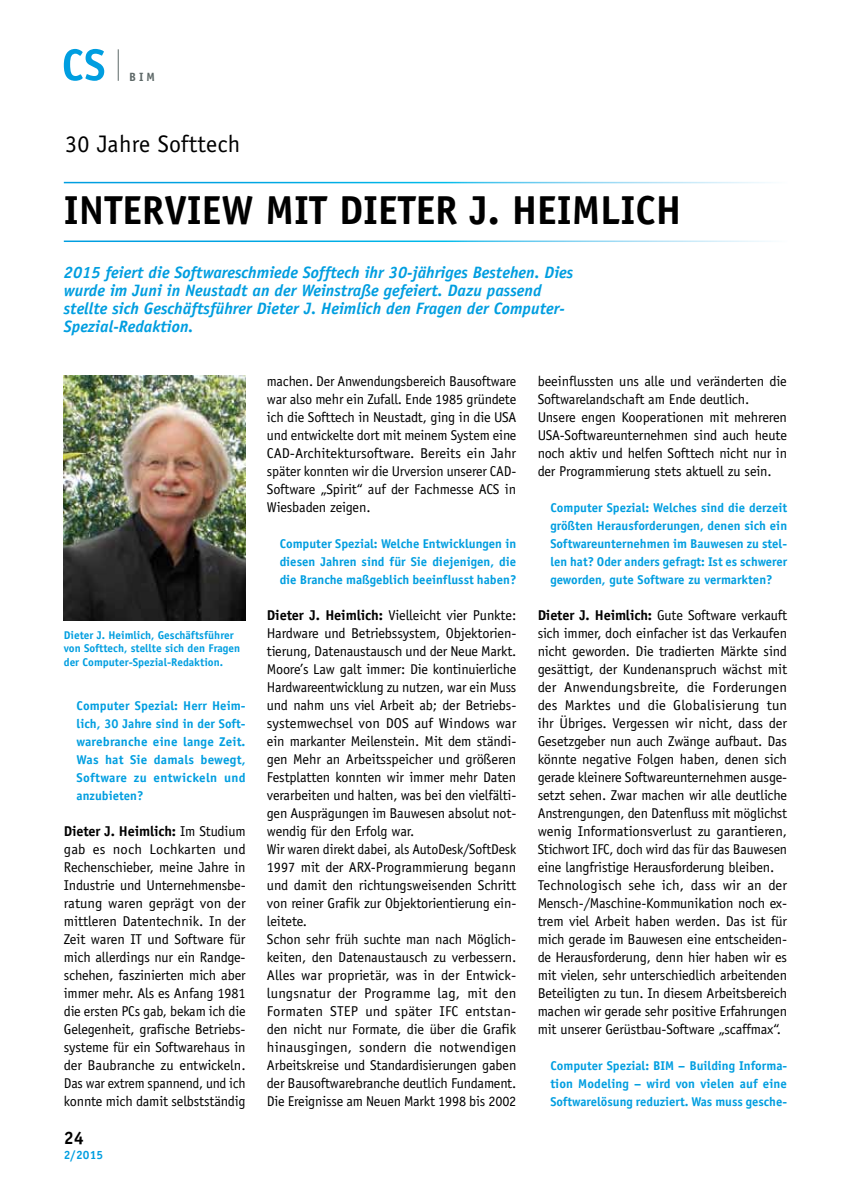
<style>
.page{position:relative;width:851px;height:1191px;background:#fff}
.page>*{position:absolute;margin:0;border:0;box-sizing:border-box;transform-origin:0 0}
.t1{font:700 40.5px "Officina Sans Std";color:#000}
.t2{font:24px "Officina Sans Std";letter-spacing:.01em;color:#000}
.t3{font:700 18px "Officina Sans Std";color:#000}
.t4{font:italic 700 16.5px/18px "Officina Sans Std";color:#009ee0}
.t5{font:14.25px/18px "Officina Sans Std";letter-spacing:-.01em;color:#000}
.t6{font:700 12.75px/18px "Officina Sans Std";color:#009ee0;text-align:justify}
.t7{font:700 12px "Officina Sans Std";color:#009ee0}
.t8{font:700 12px "Officina Sans Std";color:#5d6867}
.t9{font:700 11.25px/13.5px "Officina Sans Std";color:#009ee0}
.s1{font-weight:700}
</style>
<div class="page">
<hr style="left:118px;top:49px;width:1px;height:32px;background:#5d6867">
<svg style="left:64px;top:49px;width:40px;height:32px"></svg>
<img style="left:64px;top:376px;width:181px;height:244px">
<p class="t8" style="left:129px;top:69px;width:27px">BIM</p>
<p class="t2" style="left:65px;top:130px;width:177px">30 Jahre Softtech</p>
<p class="t1" style="left:64px;top:185px;width:146px">interview</p>
<p class="t1" style="left:265px;top:185px;width:268px">mit dieter j. heim</p>
<p class="t1" style="left:600px;top:185px;width:40px">lich</p>
<p class="t4" style="left:64px;top:263px;width:511px">2015 feiert die Softwareschmiede Sofftech ihr 30-jähriges Bestehen. Dies wurde im Juni in Neustadt an der Weinstraße gefeiert. Dazu passend stellte sich Geschäftsführer Dieter J. Heimlich den Fragen der Computer-Spezial-Redaktion.</p>
<p class="t9" style="left:64px;top:628px;width:178px">Dieter J. Heimlich, Geschäftsführer von Softtech, stellte sich den Fragen der Computer-Spezial-Redaktion.</p>
<p class="t6" style="left:77px;top:696px;width:171px">Computer Spezial: Herr Heim&shy;lich, 30 Jahre sind in der Soft&shy;warebranche eine lange Zeit.<br>Was hat Sie damals bewegt, Software zu entwickeln und anzubieten?</p>
<p class="t5" style="left:64px;top:822px;width:183px;text-align:justify"><span class="s1">Dieter J. Heimlich:</span> Im Studium gab es noch Lochkarten und Rechenschieber, meine Jahre in Industrie und Unternehmensbe&shy;ratung waren geprägt von der mittleren Datentechnik. In der Zeit waren IT und Software für mich allerdings nur ein Randge&shy;schehen, faszinierten mich aber immer mehr. Als es Anfang 1981 die ersten PCs gab, bekam ich die Gelegenheit, grafische Betriebs&shy;systeme für ein Softwarehaus in der Baubranche zu entwickeln.<br>Das war extrem spannend, und ich konnte mich damit selbstständig</p>
<p class="t3" style="left:64px;top:1127px;width:22px">24</p>
<p class="t7" style="left:64px;top:1147px;width:41px">2/2015</p>
<p class="t5" style="left:267px;top:372px;width:251px;text-align:justify">machen. Der Anwendungsbereich Bausoftware war also mehr ein Zufall. Ende 1985 gründete ich die Softtech in Neustadt, ging in die USA und entwickelte dort mit meinem System eine CAD-Architektursoftware. Bereits ein Jahr später konnten wir die Urversion unserer CAD-Software „Spirit“ auf der Fachmesse ACS in Wiesbaden zeigen.</p>
<p class="t6" style="left:279px;top:534px;width:238px">Computer Spezial: Welche Entwicklungen in diesen Jahren sind für Sie diejenigen, die die Branche maßgeblich beeinflusst haben?</p>
<p class="t5" style="left:267px;top:606px;width:251px"><span class="s1">Dieter J. Heimlich:</span> Vielleicht vier Punkte:<br>Hardware und Betriebssystem, Objektorien&shy;tierung, Datenaustausch und der Neue Markt.<br>Moore’s Law galt immer: Die kontinuierliche Hardwareentwicklung zu nutzen, war ein Muss und nahm uns viel Arbeit ab; der Betriebs&shy;systemwechsel von DOS auf Windows war ein markanter Meilenstein. Mit dem ständi&shy;gen Mehr an Arbeitsspeicher und größeren Festplatten konnten wir immer mehr Daten verarbeiten und halten, was bei den vielfälti&shy;gen Ausprägungen im Bauwesen absolut not&shy;wendig für den Erfolg war.<br>Wir waren direkt dabei, als AutoDesk/SoftDesk 1997 mit der ARX-Programmierung begann und damit den richtungsweisenden Schritt von reiner Grafik zur Objektorientierung ein&shy;leitete.<br>Schon sehr früh suchte man nach Möglich&shy;keiten, den Datenaustausch zu verbessern.<br>Alles war proprietär, was in der Entwick&shy;lungsnatur der Programme lag, mit den Formaten STEP und später IFC entstan&shy;den nicht nur Formate, die über die Grafik hinausgingen, sondern die notwendigen Arbeitskreise und Standardisierungen gaben der Bausoftwarebranche deutlich Fundament.<br>Die Ereignisse am Neuen Markt 1998 bis 2002</p>
<p class="t5" style="left:537px;top:372px;width:251px">beeinflussten uns alle und veränderten die Softwarelandschaft am Ende deutlich.<br>Unsere engen Kooperationen mit mehreren USA-Softwareunternehmen sind auch heute noch aktiv und helfen Softtech nicht nur in der Programmierung stets aktuell zu sein.</p>
<p class="t6" style="left:550px;top:498px;width:238px">Computer Spezial: Welches sind die derzeit größten Herausforderungen, denen sich ein Softwareunternehmen im Bauwesen zu stel&shy;len hat? Oder anders gefragt: Ist es schwerer geworden, gute Software zu vermarkten?</p>
<p class="t5" style="left:537px;top:606px;width:251px"><span class="s1">Dieter J. Heimlich:</span> Gute Software verkauft sich immer, doch einfacher ist das Verkaufen nicht geworden. Die tradierten Märkte sind gesättigt, der Kundenanspruch wächst mit der Anwendungsbreite, die Forderungen des Marktes und die Globalisierung tun ihr Übriges. Vergessen wir nicht, dass der Gesetzgeber nun auch Zwänge aufbaut. Das könnte negative Folgen haben, denen sich gerade kleinere Softwareunternehmen ausge&shy;setzt sehen. Zwar machen wir alle deutliche Anstrengungen, den Datenfluss mit möglichst wenig Informationsverlust zu garantieren, Stichwort IFC, doch wird das für das Bauwesen eine langfristige Herausforderung bleiben.<br>Technologisch sehe ich, dass wir an der Mensch-/Maschine-Kommunikation noch ex&shy;trem viel Arbeit haben werden. Das ist für mich gerade im Bauwesen eine entscheiden&shy;de Herausforderung, denn hier haben wir es mit vielen, sehr unterschiedlich arbeitenden Beteiligten zu tun. In diesem Arbeitsbereich machen wir gerade sehr positive Erfahrungen mit unserer Gerüstbau-Software „scaffmax“.</p>
<p class="t6" style="left:550px;top:1056px;width:238px">Computer Spezial: BIM – Building Informa&shy;tion Modeling – wird von vielen auf eine Softwarelösung reduziert. Was muss gesche-</p>
</div>
